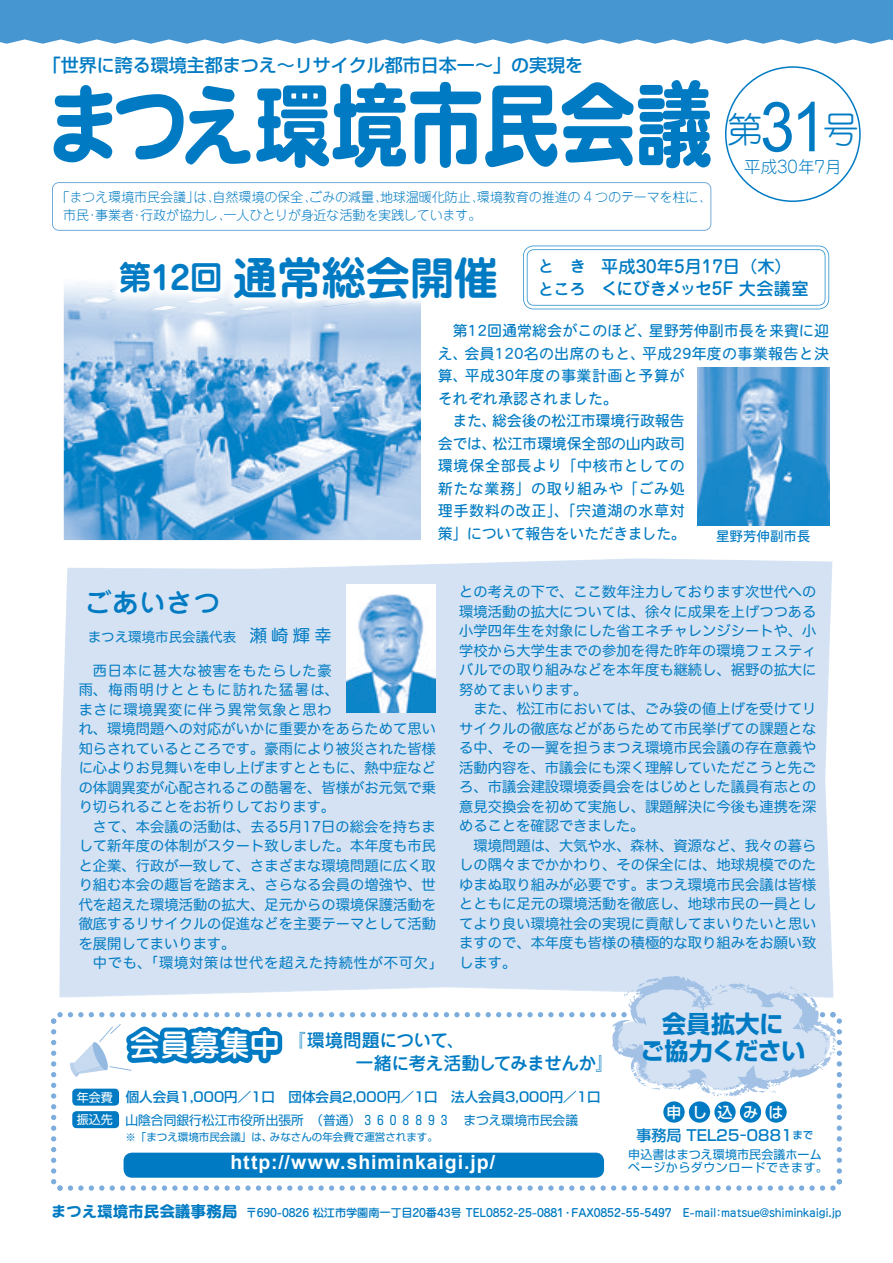
<style>
.page{position:relative;width:893px;height:1263px;background:#fff}
.page>*{position:absolute;margin:0;border:0;box-sizing:border-box;transform-origin:0 0}
.t1{font:93.3px "DF Maru Gothic Pro 5 W9";letter-spacing:-.035em;color:#007bc3;scale:.85 1}
.t2{font:700 45px "Jun 501";letter-spacing:-.02em;color:#007bc3}
.t3{font:300 36px "Jun 101";color:#007bc3}
.t4{font:500 30px "Jun 34";color:#fff}
.t5{font:500 27px "Jun 34";color:#007bc3}
.t6{font:700 24px/27px "Shin Go";color:#007bc3;text-align:center}
.t7{font:700 19.5px "Arial";letter-spacing:.05em;color:#fff}
.t8{font:500 18px "Shin Go";color:#007bc3}
.t9{font:500 18px/22.5px "Jun 34";letter-spacing:-.04em;color:#007bc3}
.t10{font:500 17.25px "Jun 34";color:#007bc3}
.t11{font:500 17.25px "Jun 34";letter-spacing:-.035em;color:#007bc3}
.t12{font:300 16.5px "Jun 101";color:#007bc3}
.t13{font:15px "DFHS Maru Gothic R Pro 6 W4";color:#007bc3}
.t14{font:15px "DFHS Maru Gothic R Pro 6 W4";letter-spacing:.04em;color:#007bc3}
.t15{font:15px "DFHS Maru Gothic R Pro 6 W4";letter-spacing:.02em;color:#007bc3}
.t16{font:15px "DFHS Maru Gothic R Pro 6 W4";letter-spacing:.035em;color:#007bc3}
.t17{font:15px "DFHS Maru Gothic R Pro 6 W4";letter-spacing:-.025em;color:#007bc3}
.t18{font:15px "DFHS Maru Gothic R Pro 6 W4";letter-spacing:.045em;color:#007bc3}
.t19{font:500 15px "Shin Go";color:#007bc3}
.t20{font:500 15px "Shin Go";letter-spacing:.7em;color:#fff}
.t21{font:14.25px/19.5px "Hira Maru Pro W4";letter-spacing:.005em;color:#007bc3;text-align:justify}
.t22{font:14.25px "Hira Maru Pro W4";letter-spacing:.05em;color:#007bc3}
.t23{font:500 13.5px "Shin Go";color:#007bc3}
.t24{font:13.5px "Hira Maru Pro W4";color:#007bc3}
.t25{font:13.5px "DFHS Maru Gothic R Pro 6 W4";color:#007bc3}
.t26{font:300 13.2px/18.3px "Jun 101";letter-spacing:-.015em;color:#007bc3}
.t27{font:12.75px "Shin Go";color:#007bc3}
.t28{font:12px/13.5px "Shin Go";letter-spacing:.01em;color:#007bc3}
.t29{font:500 11.25px "Jun 34";letter-spacing:-.015em;color:#007bc3}
.t30{font:10.5px "Shin Go";color:#007bc3}
.s1{font-family:"Arial";font-weight:400;font-size:69px}
.s2{font-size:33px}
.s3{font-size:15.75px}
.s4{font-size:17.25px}
.s5{font-weight:400;font-size:12px;color:#fff}
.s6{font-size:12px;color:#fff}
.s7{font-size:10.5px}
.s8{font-family:"DF Maru Gothic Pro 5 W9";font-weight:400;font-size:15.75px}
</style>
<div class="page">
<div style="left:61px;top:566px;width:308px;height:236px;background:#d4e2f3"></div>
<div style="left:369px;top:558px;width:310px;height:244px;background:#d4e2f3"></div>
<div style="left:0;top:0;width:893px;height:44px;background:#4696d1"></div>
<svg style="left:725px;top:66px;width:136px;height:136px"></svg>
<svg style="left:52px;top:182px;width:659px;height:49px"></svg>
<svg style="left:51px;top:1012px;width:791px;height:179px"></svg>
<img style="left:64px;top:282px;width:357px;height:258px">
<img style="left:347px;top:585px;width:89px;height:127px">
<svg style="left:68px;top:976px;width:774px;height:197px"></svg>
<div style="left:124px;top:1153px;width:480px;height:25px;background:#007bc3;border-radius:9px"></div>
<img style="left:697px;top:367px;width:133px;height:159px">
<svg style="left:523px;top:246px;width:306px;height:63px"></svg>
<img style="left:109px;top:282px;width:312px;height:28px">
<img style="left:697px;top:368px;width:132px;height:157px">
<div style="left:72px;top:1089px;width:47px;height:17px;background:#007bc3;border-radius:4px"></div>
<div style="left:72px;top:1111px;width:47px;height:17px;background:#007bc3;border-radius:4px"></div>
<div style="left:663px;top:1101px;width:22px;height:22px;background:#007bc3;border-radius:50%"></div>
<div style="left:689px;top:1101px;width:21px;height:22px;background:#007bc3;border-radius:50%"></div>
<div style="left:714px;top:1101px;width:22px;height:22px;background:#007bc3;border-radius:50%"></div>
<div style="left:740px;top:1101px;width:21px;height:22px;background:#007bc3;border-radius:50%"></div>
<div style="left:765px;top:1101px;width:22px;height:22px;background:#007bc3;border-radius:50%"></div>
<p class="t8" style="left:43px;top:54px;width:542px">「世界に誇る環境主都まつえ～リサイクル都市日本一～」の実現を</p>
<h1 class="t1" style="left:44px;top:55px;width:789px">まつえ環境市民会議</h1>
<p class="t26" style="left:63px;top:187px;width:649px;text-indent:-7px">「まつえ環境市民会議」は、自然環境の保全、ごみの減量、地球温暖化防止、環境教育の推進の 4 つのテーマを柱に、市民・事業者・行政が協力し、一人ひとりが身近な活動を実践しています。</p>
<h3 class="t3" style="left:727px;top:106px;width:134px">第<span class="s1">31</span>号</h3>
<p class="t12" style="left:744px;top:156px;width:99px">平成30年7月</p>
<h2 class="t2" style="left:119px;top:246px;width:382px"><span class="s2">第12回</span> 通常総会開催</h2>
<p class="t10" style="left:538px;top:255px;width:255px"><span class="s3">と　き　</span>平成30年5月17日（木）</p>
<p class="t11" style="left:538px;top:277px;width:272px"><span class="s3">ところ　</span>くにびきメッセ5F 大会議室</p>
<p class="t13" style="left:453px;top:323px;width:378px">第12回通常総会がこのほど、星野芳伸副市長を来賓に迎</p>
<p class="t15" style="left:438px;top:345px;width:393px">え、会員120名の出席のもと、平成29年度の事業報告と決</p>
<p class="t16" style="left:438px;top:368px;width:248px">算、平成30年度の事業計画と予算が</p>
<p class="t13" style="left:438px;top:390px;width:181px">それぞれ承認されました。</p>
<p class="t13" style="left:453px;top:413px;width:234px">また、総会後の松江市環境行政報告</p>
<p class="t13" style="left:438px;top:435px;width:248px">会では、松江市環境保全部の山内政司</p>
<p class="t18" style="left:438px;top:458px;width:248px">環境保全部長より「中核市としての</p>
<p class="t14" style="left:438px;top:480px;width:248px">新たな業務」の取り組みや「ごみ処</p>
<p class="t14" style="left:438px;top:503px;width:248px">理手数料の改正」、「宍道湖の水草対</p>
<p class="t17" style="left:438px;top:525px;width:250px">策」について報告をいただきました。</p>
<p class="t25" style="left:716px;top:529px;width:96px">星野芳伸副市長</p>
<h3 class="t5" style="left:85px;top:585px;width:136px">ごあいさつ</h3>
<p class="t24" style="left:88px;top:626px;width:245px">まつえ環境市民会議代表　<span class="s4">瀬崎輝幸</span></p>
<p class="t21" style="left:79px;top:660px;width:359px;text-align:left;text-indent:14px">西日本に甚大な被害をもたらした豪<br>雨、梅雨明けとともに訪れた猛暑は、<br>まさに環境異変に伴う異常気象と思わ<br>れ、環境問題への対応がいかに重要かをあらためて思い知らされているところです。豪雨により被災された皆様に心よりお見舞いを申し上げますとともに、熱中症などの体調異変が心配されるこの酷暑を、皆様がお元気で乗り切られることをお祈りしております。</p>
<p class="t21" style="left:79px;top:816px;width:359px;text-indent:14px">さて、本会議の活動は、去る5月17日の総会を持ちまして新年度の体制がスタート致しました。本年度も市民と企業、行政が一致して、さまざまな環境問題に広く取り組む本会の趣旨を踏まえ、さらなる会員の増強や、世代を超えた環境活動の拡大、足元からの環境保護活動を徹底するリサイクルの促進などを主要テーマとして活動を展開してまいります。</p>
<p class="t22" style="left:93px;top:951px;width:352px">中でも、「環境対策は世代を超えた持続性が不可欠」</p>
<p class="t21" style="left:459px;top:581px;width:359px">との考えの下で、ここ数年注力しております次世代への環境活動の拡大については、徐々に成果を上げつつある小学四年生を対象にした省エネチャレンジシートや、小学校から大学生までの参加を得た昨年の環境フェスティバルでの取り組みなどを本年度も継続し、裾野の拡大に努めてまいります。</p>
<p class="t21" style="left:459px;top:698px;width:359px;text-indent:14px">また、松江市においては、ごみ袋の値上げを受けてリサイクルの徹底などがあらためて市民挙げての課題となる中、その一翼を担うまつえ環境市民会議の存在意義や活動内容を、市議会にも深く理解していただこうと先ごろ、市議会建設環境委員会をはじめとした議員有志との意見交換会を初めて実施し、課題解決に今後も連携を深めることを確認できました。</p>
<p class="t21" style="left:459px;top:835px;width:359px;text-indent:14px">環境問題は、大気や水、森林、資源など、我々の暮らしの隅々までかかわり、その保全には、地球規模でのたゆまぬ取り組みが必要です。まつえ環境市民会議は皆様とともに足元の環境活動を徹底し、地球市民の一員としてより良い環境社会の実現に貢献してまいりたいと思いますので、本年度も皆様の積極的な取り組みをお願い致します。</p>
<h3 class="t4" style="left:130px;top:1025px;width:151px">会員募集中</h3>
<p class="t9" style="left:355px;top:1028px;width:259px;text-indent:-67px">『環境問題について、<br>一緒に考え活動してみませんか』</p>
<p class="t23" style="left:77px;top:1088px;width:525px"><span class="s5">年会費</span> 個人会員1,000円／1口　団体会員2,000円／1口　法人会員3,000円／1口</p>
<p class="t27" style="left:77px;top:1111px;width:503px"><span class="s6">振込先</span> 山陰合同銀行松江市役所出張所　（普通）３６０８８９３　まつえ環境市民会議</p>
<p class="t30" style="left:125px;top:1130px;width:314px">※「まつえ環境市民会議」は、みなさんの年会費で運営されます。</p>
<h3 class="t7" style="left:230px;top:1149px;width:266px">http://www.shiminkaigi.jp/</h3>
<h3 class="t6" style="left:640px;top:1009px;width:166px">会員拡大に<br>ご協力ください</h3>
<p class="t20" style="left:666px;top:1102px;width:119px">申し込みは</p>
<p class="t19" style="left:637px;top:1126px;width:178px">事務局 TEL25－0881<span class="s7">まで</span></p>
<p class="t28" style="left:628px;top:1147px;width:201px">申込書はまつえ環境市民会議ホームページからダウンロードできます。</p>
<p class="t29" style="left:51px;top:1205px;width:792px"><span class="s8">まつえ環境市民会議事務局</span> 〒690-0826 松江市学園南一丁目20番43号 TEL0852-25-0881・FAX0852-55-5497　E-mail：matsue@shiminkaigi.jp</p>
</div>
